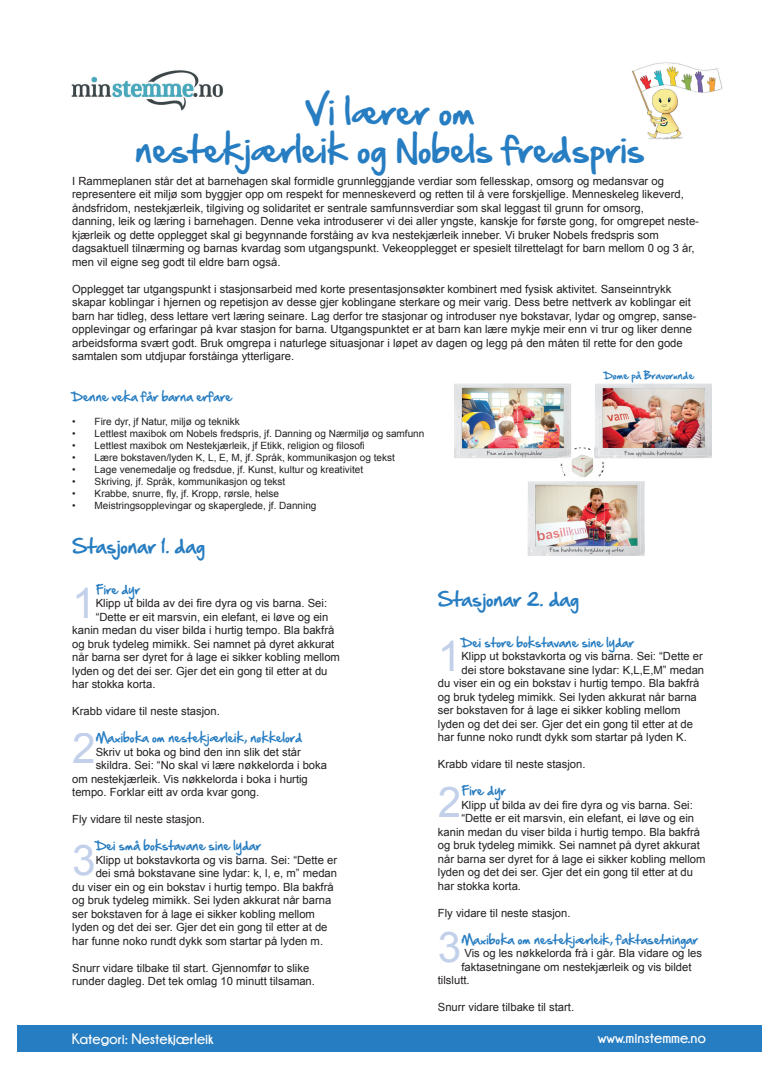
<style>
.page{position:relative;width:780px;height:1088px;background:#fff}
.page>*{position:absolute;margin:0;border:0;box-sizing:border-box;transform-origin:0 0}
.t1{font:42.25px "Arial";color:#c2d0ea}
.t2{font:31.62px/38px "Hand Of Sean";color:#277dc1;text-align:center}
.t3{font:17.5px "Hand Of Sean";color:#277dc1}
.t4{font:700 15px "Champagne&Limousines";color:#fff}
.t5{font:11.25px/13.5px "Arial";color:#231f20}
.t6{font:11.25px "Hand Of Sean";color:#277dc1}
.t7{font:10px "Arial";color:#231f20}
.t8{font:9px "Hand Of Sean";color:#277dc1}
</style>
<div class="page">
<img style="left:71px;top:70px;width:152px;height:41px">
<img style="left:632px;top:62px;width:91px;height:78px">
<img style="left:580px;top:458px;width:8px;height:19px">
<img style="left:597px;top:386px;width:111px;height:70px">
<img style="left:527px;top:481px;width:117px;height:75px">
<img style="left:533px;top:483px;width:107px;height:70px">
<img style="left:454px;top:383px;width:117px;height:75px">
<img style="left:459px;top:385px;width:110px;height:71px">
<img style="left:574px;top:447px;width:18px;height:11px">
<img style="left:624px;top:456px;width:58px;height:1px">
<img style="left:624px;top:450px;width:58px;height:6px">
<img style="left:549px;top:553px;width:75px;height:1px">
<img style="left:549px;top:547px;width:75px;height:6px">
<img style="left:560px;top:458px;width:20px;height:19px">
<img style="left:571px;top:458px;width:8px;height:19px">
<svg style="left:566px;top:481px;width:12px;height:4px"></svg>
<svg style="left:556px;top:447px;width:15px;height:11px"></svg>
<img style="left:588px;top:458px;width:19px;height:19px">
<svg style="left:594px;top:447px;width:16px;height:11px"></svg>
<svg style="left:588px;top:469px;width:11px;height:17px"></svg>
<img style="left:486px;top:456px;width:56px;height:1px">
<img style="left:486px;top:450px;width:56px;height:6px">
<div style="left:18px;top:1025px;width:744px;height:27px;background:#277dc1"></div>
<h2 class="t2" style="left:135px;top:92px;width:511px">Vi lærer om<br>nestekjærleik og Nobels fredspris</h2>
<p class="t5" style="left:72px;top:174px;width:628px">I Rammeplanen står det at barnehagen skal formidle grunnleggjande verdiar som fellesskap, omsorg og medansvar og representere eit miljø som byggjer opp om respekt for menneskeverd og retten til å vere forskjellige. Menneskeleg likeverd, åndsfridom, nestekjærleik, tilgiving og solidaritet er sentrale samfunnsverdiar som skal leggast til grunn for omsorg,<br>danning, leik og læring i barnehagen. Denne veka introduserer vi dei aller yngste, kanskje for første gong, for omgrepet neste&shy;kjærleik og dette opplegget skal gi begynnande forståing av kva nestekjærleik inneber. Vi bruker Nobels fredspris som dagsaktuell tilnærming og barnas kvardag som utgangspunkt. Vekeopplegget er spesielt tilrettelagt for barn mellom 0 og 3 år, men vil eigne seg godt til eldre barn også.</p>
<p class="t5" style="left:72px;top:282px;width:626px">Opplegget tar utgangspunkt i stasjonsarbeid med korte presentasjonsøkter kombinert med fysisk aktivitet. Sanseinntrykk skapar koblingar i hjernen og repetisjon av desse gjer koblingane sterkare og meir varig. Dess betre nettverk av koblingar eit barn har tidleg, dess lettare vert læring seinare. Lag derfor tre stasjonar og introduser nye bokstavar, lydar og omgrep, sanse&shy;opplevingar og erfaringar på kvar stasjon for barna. Utgangspunktet er at barn kan lære mykje meir enn vi trur og liker denne arbeidsforma svært godt. Bruk omgrepa i naturlege situasjonar i løpet av dagen og legg på den måten til rette for den gode samtalen som utdjupar forståinga ytterligare.</p>
<p class="t6" style="left:72px;top:386px;width:161px">Denne veka får barna erfare</p>
<p class="t7" style="left:72px;top:415px;width:169px">• Fire dyr, jf Natur, miljø og teknikk</p>
<p class="t7" style="left:72px;top:427px;width:354px">• Lettlest maxibok om Nobels fredspris, jf. Danning og Nærmiljø og samfunn</p>
<p class="t7" style="left:72px;top:439px;width:294px">• Lettlest maxibok om Nestekjærleik, jf Etikk, religion og filosofi</p>
<p class="t7" style="left:72px;top:451px;width:324px">• Lære bokstaven/lyden K, L, E, M, jf. Språk, kommunikasjon og tekst</p>
<p class="t7" style="left:72px;top:463px;width:292px">• Lage venemedalje og fredsdue, jf. Kunst, kultur og kreativitet</p>
<p class="t7" style="left:72px;top:475px;width:215px">• Skriving, jf. Språk, kommunikasjon og tekst</p>
<p class="t7" style="left:72px;top:487px;width:208px">• Krabbe, snurre, fly, jf. Kropp, rørsle, helse</p>
<p class="t7" style="left:72px;top:499px;width:246px">• Meistringsopplevingar og skaperglede, jf. Danning</p>
<h3 class="t3" style="left:72px;top:530px;width:134px">Stasjonar 1. dag</h3>
<p class="t6" style="left:96px;top:579px;width:46px">Fire dyr</p>
<p class="t5" style="left:96px;top:596px;width:233px">Klipp ut bilda av dei fire dyra og vis barna. Sei:</p>
<p class="t5" style="left:96px;top:610px;width:234px">“Dette er eit marsvin, ein elefant, ei løve og ein</p>
<p class="t5" style="left:72px;top:623px;width:263px">kanin medan du viser bilda i hurtig tempo. Bla bakfrå</p>
<p class="t5" style="left:72px;top:637px;width:263px">og bruk tydeleg mimikk. Sei namnet på dyret akkurat</p>
<p class="t5" style="left:72px;top:650px;width:269px">når barna ser dyret for å lage ei sikker kobling mellom</p>
<p class="t5" style="left:72px;top:664px;width:257px">lyden og det dei ser. Gjer det ein gong til etter at du</p>
<p class="t5" style="left:72px;top:677px;width:85px">har stokka korta.</p>
<p class="t5" style="left:72px;top:704px;width:149px">Krabb vidare til neste stasjon.</p>
<p class="t6" style="left:96px;top:727px;width:208px">Maxiboka om nestekjærleik, nøkkelord</p>
<p class="t5" style="left:96px;top:745px;width:207px">Skriv ut boka og bind den inn slik det står</p>
<p class="t5" style="left:96px;top:758px;width:233px">skildra. Sei: “No skal vi lære nøkkelorda i boka</p>
<p class="t5" style="left:72px;top:772px;width:237px">om nestekjærleik. Vis nøkkelorda i boka i hurtig</p>
<p class="t5" style="left:72px;top:785px;width:188px">tempo. Forklar eitt av orda kvar gong.</p>
<p class="t5" style="left:72px;top:812px;width:134px">Fly vidare til neste stasjon.</p>
<p class="t6" style="left:96px;top:835px;width:167px">Dei små bokstavane sine lydar</p>
<p class="t5" style="left:96px;top:853px;width:243px">Klipp ut bokstavkorta og vis barna. Sei: “Dette er</p>
<p class="t5" style="left:96px;top:866px;width:243px">dei små bokstavane sine lydar: k, l, e, m” medan</p>
<p class="t5" style="left:72px;top:880px;width:263px">du viser ein og ein bokstav i hurtig tempo. Bla bakfrå</p>
<p class="t5" style="left:72px;top:893px;width:260px">og bruk tydeleg mimikk. Sei lyden akkurat når barna</p>
<p class="t5" style="left:72px;top:907px;width:244px">ser bokstaven for å lage ei sikker kobling mellom</p>
<p class="t5" style="left:72px;top:920px;width:257px">lyden og det dei ser. Gjer det ein gong til etter at de</p>
<p class="t5" style="left:72px;top:934px;width:252px">har funne noko rundt dykk som startar på lyden m.</p>
<p class="t5" style="left:72px;top:961px;width:244px">Snurr vidare tilbake til start. Gjennomfør to slike runder dagleg. Det tek omlag 10 minutt tilsaman.</p>
<p class="t8" style="left:604px;top:368px;width:91px">Døme på Bravorunde</p>
<h1 class="t1" style="left:72px;top:575px;width:25px">1</h1>
<h3 class="t3" style="left:438px;top:583px;width:143px">Stasjonar 2. dag</h3>
<p class="t6" style="left:461px;top:632px;width:174px">Dei store bokstavane sine lydar</p>
<p class="t5" style="left:461px;top:650px;width:243px">Klipp ut bokstavkorta og vis barna. Sei: “Dette er</p>
<p class="t5" style="left:461px;top:663px;width:244px">dei store bokstavane sine lydar: K,L,E,M” medan</p>
<p class="t5" style="left:438px;top:677px;width:263px">du viser ein og ein bokstav i hurtig tempo. Bla bakfrå</p>
<p class="t5" style="left:438px;top:690px;width:260px">og bruk tydeleg mimikk. Sei lyden akkurat når barna</p>
<p class="t5" style="left:438px;top:704px;width:244px">ser bokstaven for å lage ei sikker kobling mellom</p>
<p class="t5" style="left:438px;top:717px;width:257px">lyden og det dei ser. Gjer det ein gong til etter at de</p>
<p class="t5" style="left:438px;top:731px;width:250px">har funne noko rundt dykk som startar på lyden K.</p>
<p class="t5" style="left:438px;top:758px;width:149px">Krabb vidare til neste stasjon.</p>
<p class="t6" style="left:461px;top:781px;width:46px">Fire dyr</p>
<p class="t5" style="left:461px;top:798px;width:233px">Klipp ut bilda av dei fire dyra og vis barna. Sei:</p>
<p class="t5" style="left:461px;top:812px;width:234px">“Dette er eit marsvin, ein elefant, ei løve og ein</p>
<p class="t5" style="left:438px;top:825px;width:263px">kanin medan du viser bilda i hurtig tempo. Bla bakfrå</p>
<p class="t5" style="left:438px;top:839px;width:263px">og bruk tydeleg mimikk. Sei namnet på dyret akkurat</p>
<p class="t5" style="left:438px;top:852px;width:269px">når barna ser dyret for å lage ei sikker kobling mellom</p>
<p class="t5" style="left:438px;top:866px;width:257px">lyden og det dei ser. Gjer det ein gong til etter at du</p>
<p class="t5" style="left:438px;top:879px;width:85px">har stokka korta.</p>
<p class="t5" style="left:438px;top:906px;width:134px">Fly vidare til neste stasjon.</p>
<p class="t6" style="left:461px;top:929px;width:238px">Maxiboka om nestekjærleik, faktasetningar</p>
<p class="t5" style="left:464px;top:947px;width:239px">Vis og les nøkkelorda frå i går. Bla vidare og les</p>
<p class="t5" style="left:461px;top:960px;width:232px">faktasetningane om nestekjærleik og vis bildet</p>
<p class="t5" style="left:438px;top:974px;width:33px">tilslutt.</p>
<p class="t5" style="left:438px;top:1001px;width:138px">Snurr vidare tilbake til start.</p>
<h1 class="t1" style="left:438px;top:628px;width:25px">1</h1>
<h1 class="t1" style="left:72px;top:721px;width:25px">2</h1>
<h1 class="t1" style="left:438px;top:774px;width:25px">2</h1>
<h1 class="t1" style="left:72px;top:833px;width:25px">3</h1>
<h1 class="t1" style="left:438px;top:920px;width:25px">3</h1>
<h3 class="t4" style="left:72px;top:1031px;width:143px">Kategori: Nestekjærleik</h3>
<h3 class="t4" style="left:598px;top:1030px;width:110px">www.minstemme.no</h3>
</div>
